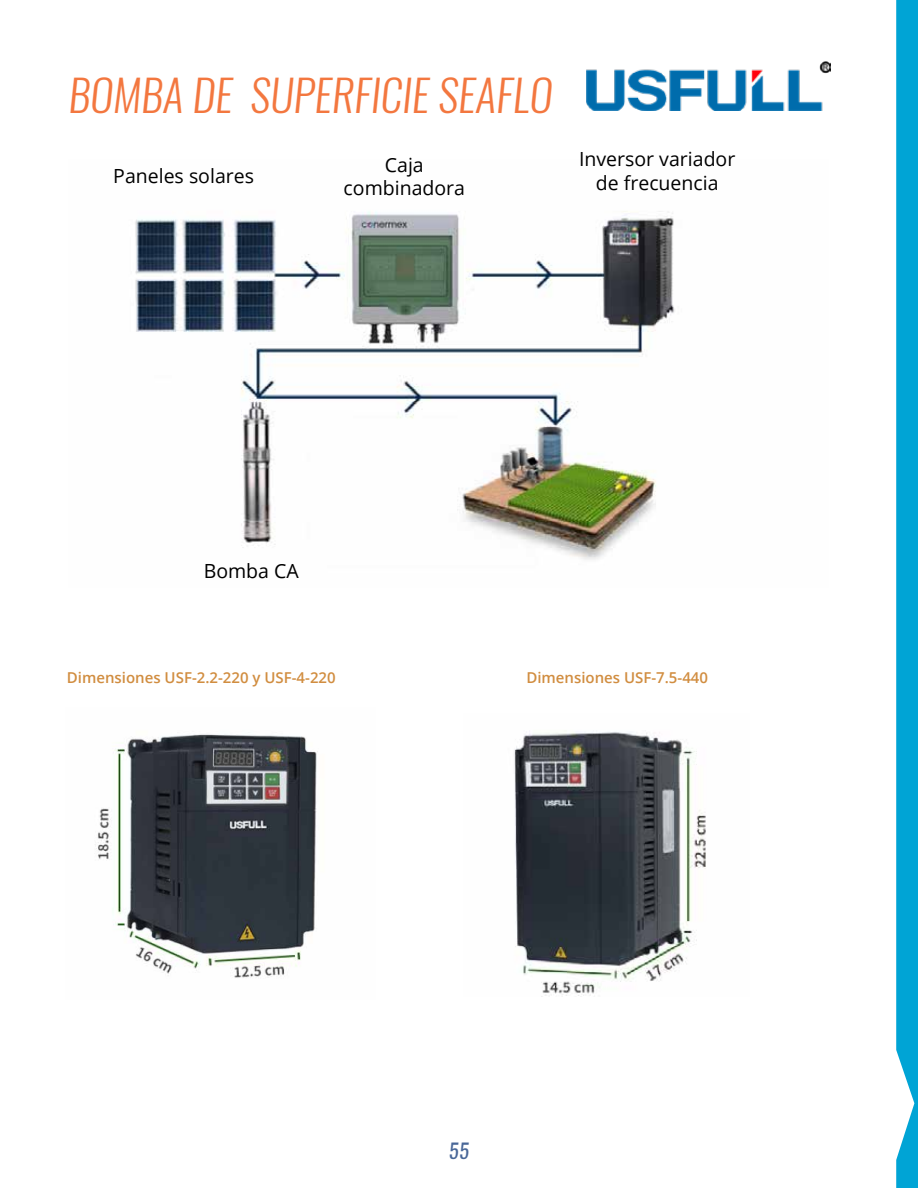
<style>
.page{position:relative;width:918px;height:1188px;background:#fff}
.page>*{position:absolute;margin:0;border:0;box-sizing:border-box;transform-origin:0 0}
.t1{font:italic 300 43.5px "Oswald";color:#f3773f}
.t2{font:italic 20.25px "Oswald";color:#496798}
.t3{font:19.5px/23.4px "Open Sans";color:#000;text-align:center}
.t4{font:600 15px "Open Sans";color:#d18d40}
</style>
<div class="page">
<svg style="left:896px;top:0;width:22px;height:1188px;background:#0fa9d7"></svg>
<img style="left:135px;top:211px;width:540px;height:349px">
<img style="left:95px;top:734px;width:223px;height:244px">
<img style="left:514px;top:732px;width:192px;height:264px">
<img style="left:586px;top:61px;width:244px;height:49px">
<h1 class="t1" style="left:68px;top:65px;width:485px">BOMBA DE SUPERFICIE SEAFLO</h1>
<p class="t3" style="left:113px;top:164px;width:142px">Paneles solares</p>
<p class="t3" style="left:344px;top:153px;width:123px">Caja combinadora</p>
<p class="t3" style="left:579px;top:147px;width:158px">Inversor variador de frecuencia</p>
<p class="t3" style="left:204px;top:559px;width:97px">Bomba CA</p>
<p class="t4" style="left:67px;top:667px;width:270px">Dimensiones USF-2.2-220 y USF-4-220</p>
<p class="t4" style="left:526px;top:667px;width:183px">Dimensiones USF-7.5-440</p>
<p class="t2" style="left:449px;top:1137px;width:22px">55</p>
</div>
